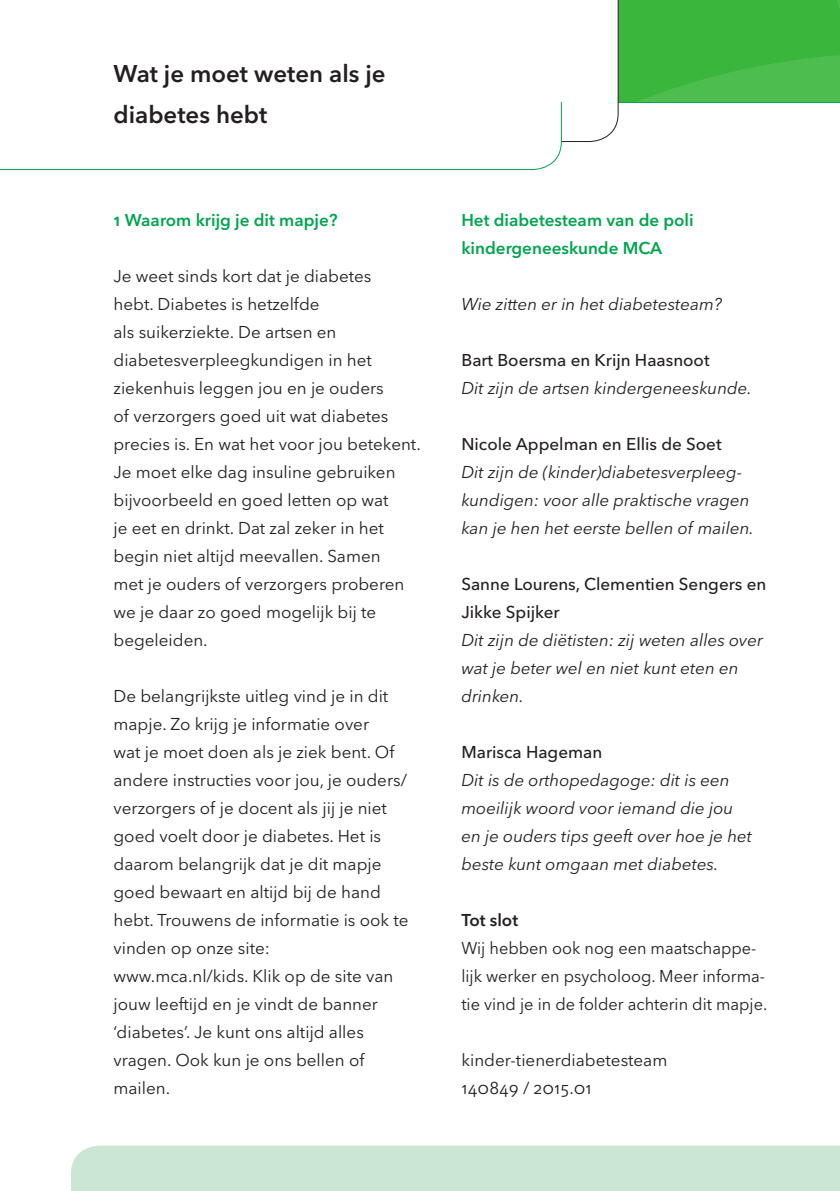
<style>
.page{position:relative;width:840px;height:1191px;background:#fff}
.page>*{position:absolute;margin:0;border:0;box-sizing:border-box;transform-origin:0 0}
.t1{font:600 24px/40px "Avenir Next LT Pro";color:#231f20}
.t2{font:17px/28px "Avenir Next LT Pro";color:#231f20}
.t3{font:italic 17px/28px "Avenir Next LT Pro";color:#231f20}
.t4{font:500 17px/28px "Avenir Next LT Pro";color:#231f20}
.t5{font:17px/28px "Avenir Next LT Pro";color:#231f20;scale:.96 1}
.t6{font:600 17px/28px "Avenir Next LT Pro";color:#00a54f}
.t7{font:600 17px "Avenir Next LT Pro";color:#231f20}
</style>
<div class="page">
<svg style="left:0;top:0;width:839px;height:171px"></svg>
<div style="left:71px;top:1145px;width:768px;height:46px;background:#cbe6d3"></div>
<h1 class="t1" style="left:113px;top:54px;width:273px">Wat je moet weten als je diabetes hebt</h1>
<p class="t6" style="left:113px;top:206px;width:225px">1 Waarom krijg je dit mapje?</p>
<p class="t2" style="left:113px;top:262px;width:308px">Je weet sinds kort dat je diabetes<br>hebt. Diabetes is hetzelfde<br>als suikerziekte. De artsen en diabetesverpleegkundigen in het ziekenhuis leggen jou en je ouders<br>of verzorgers goed uit wat diabetes precies is. En wat het voor jou betekent.<br>Je moet elke dag insuline gebruiken bijvoorbeeld en goed letten op wat<br>je eet en drinkt. Dat zal zeker in het begin niet altijd meevallen. Samen<br>met je ouders of verzorgers proberen we je daar zo goed mogelijk bij te begeleiden.</p>
<p class="t2" style="left:113px;top:682px;width:296px">De belangrijkste uitleg vind je in dit mapje. Zo krijg je informatie over<br>wat je moet doen als je ziek bent. Of andere instructies voor jou, je ouders/ verzorgers of je docent als jij je niet goed voelt door je diabetes. Het is daarom belangrijk dat je dit mapje goed bewaart en altijd bij de hand hebt. Trouwens de informatie is ook te vinden op onze site: www.mca.nl/kids. Klik op de site van jouw leeftijd en je vindt de banner ‘diabetes’. Je kunt ons altijd alles vragen. Ook kun je ons bellen of mailen.</p>
<p class="t6" style="left:461px;top:206px;width:234px">Het diabetesteam van de poli kindergeneeskunde MCA</p>
<p class="t3" style="left:461px;top:290px;width:262px">Wie zitten er in het diabetesteam?</p>
<p class="t4" style="left:461px;top:346px;width:249px">Bart Boersma en Krijn Haasnoot</p>
<p class="t3" style="left:461px;top:374px;width:292px">Dit zijn de artsen kindergeneeskunde.</p>
<p class="t4" style="left:461px;top:430px;width:261px">Nicole Appelman en Ellis de Soet</p>
<p class="t3" style="left:461px;top:458px;width:294px">Dit zijn de (kinder)diabetesverpleeg&shy;kundigen: voor alle praktische vragen kan je hen het eerste bellen of mailen.</p>
<p class="t4" style="left:461px;top:570px;width:306px">Sanne Lourens, Clementien Sengers en<br>Jikke Spijker</p>
<p class="t3" style="left:461px;top:626px;width:303px">Dit zijn de diëtisten: zij weten alles over wat je beter wel en niet kunt eten en drinken.</p>
<p class="t4" style="left:461px;top:738px;width:142px">Marisca Hageman</p>
<p class="t3" style="left:461px;top:766px;width:292px">Dit is de orthopedagoge: dit is een moeilijk woord voor iemand die jou en je ouders tips geeft over hoe je het beste kunt omgaan met diabetes.</p>
<p class="t7" style="left:461px;top:910px;width:58px">Tot slot</p>
<p class="t5" style="left:461px;top:934px;width:320px">Wij hebben ook nog een maatschappe&shy;lijk werker en psycholoog. Meer informa&shy;tie vind je in de folder achterin dit mapje.</p>
<p class="t2" style="left:461px;top:1046px;width:207px">kinder-tienerdiabetesteam<br>140849 / 2015.01</p>
</div>
